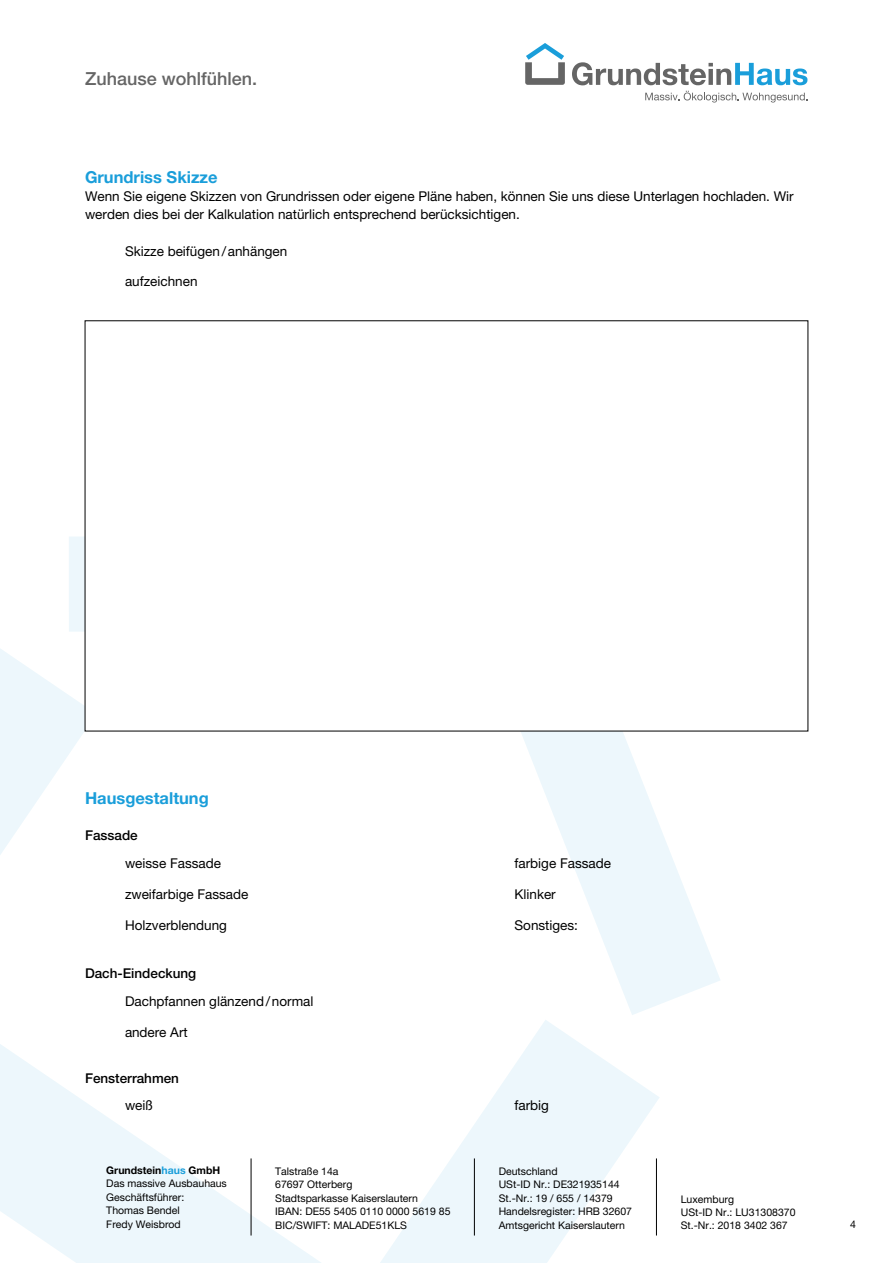
<style>
.page{position:relative;width:893px;height:1263px;background:#fff}
.page>*{position:absolute;margin:0;border:0;box-sizing:border-box;transform-origin:0 0}
.t1{font:18px "Helvetica Neue LT 65 Md";color:#656565}
.t2{font:16.5px "Helvetica Neue LT 75 Bd";color:#1a9eda}
.t3{font:13.5px/18px "Helvetica Neue LT 55 Rm";color:#000}
.t4{font:13.5px "Helvetica Neue LT 65 Md";color:#000}
.t5{font:10.5px/13.5px "Helvetica Neue LT 55 Rm";color:#000}
.t6{font:10.5px "Helvetica Neue LT 75 Bd";color:#000}
.s1{font-family:"Helvetica Neue LT"}
.s2{color:#1a9eda}
</style>
<div class="page">
<svg style="left:69px;top:536px;width:652px;height:468px"></svg>
<svg style="left:0;top:636px;width:660px;height:627px"></svg>
<hr style="left:251px;top:1158px;width:1px;height:77px;background:#000">
<hr style="left:656px;top:1158px;width:1px;height:77px;background:#000">
<hr style="left:474px;top:1158px;width:1px;height:77px;background:#000">
<div style="left:85px;top:321px;width:723px;height:410px;background:#fff"></div>
<svg style="left:525px;top:43px;width:40px;height:42px"></svg>
<svg style="left:572px;top:62px;width:235px;height:23px"></svg>
<svg style="left:645px;top:91px;width:163px;height:12px"></svg>
<h1 class="t1" style="left:85px;top:68px;width:174px">Zuhause wohlfühlen.</h1>
<p class="t2" style="left:85px;top:167px;width:134px">Grundriss Skizze</p>
<p class="t3" style="left:85px;top:187px;width:710px">Wenn Sie eigene Skizzen von Grundrissen oder eigene Pläne haben, können Sie uns diese Unterlagen hochladen. Wir werden dies bei der Kalkulation natürlich entsprechend berücksichtigen.</p>
<p class="t3" style="left:125px;top:241px;width:164px">Skizze beifügen/anhängen</p>
<p class="t3" style="left:125px;top:272px;width:74px">aufzeichnen</p>
<p class="t2" style="left:85px;top:787px;width:125px">Hausgestaltung</p>
<p class="t4" style="left:85px;top:827px;width:54px">Fassade</p>
<p class="t3" style="left:125px;top:854px;width:97px">weisse Fassade</p>
<p class="t3" style="left:125px;top:885px;width:125px">zweifarbige Fassade</p>
<p class="t3" style="left:125px;top:915px;width:103px">Holzverblendung</p>
<p class="t3" style="left:514px;top:854px;width:98px">farbige Fassade</p>
<p class="t3" style="left:514px;top:885px;width:43px">Klinker</p>
<p class="t3" style="left:514px;top:915px;width:65px">Sonstiges<span class="s1">:</span></p>
<p class="t4" style="left:85px;top:965px;width:113px">Dach-Eindeckung</p>
<p class="t3" style="left:125px;top:992px;width:190px">Dachpfannen glänzend / normal</p>
<p class="t3" style="left:125px;top:1023px;width:64px"><span class="s1">a</span>ndere Art</p>
<p class="t4" style="left:85px;top:1070px;width:96px">Fensterrahmen</p>
<p class="t3" style="left:125px;top:1096px;width:29px">weiß</p>
<p class="t3" style="left:514px;top:1096px;width:36px">farbig</p>
<p class="t6" style="left:106px;top:1163px;width:115px">Grundstein<span class="s2">haus</span> GmbH</p>
<p class="t5" style="left:106px;top:1176px;width:122px">Das massive Ausbauhaus<br>Geschäftsführer:<br>Thomas Bendel<br>Fredy Weisbrod</p>
<p class="t5" style="left:275px;top:1164px;width:177px">Talstraße 14a<br>67697 Otterberg<br>Stadtsparkasse Kaiserslautern<br>IBAN: DE55 5405 0110 0000 5619 85<br>BIC/SWIFT: MALADE51KLS</p>
<p class="t5" style="left:499px;top:1164px;width:135px">Deutschland<br>USt-ID Nr.: DE321935144<br>St.-Nr.: 19 / 655 / 14379<br>Handelsregister: HRB 32607<br>Amtsgericht Kaiserslautern</p>
<p class="t5" style="left:681px;top:1192px;width:116px;line-height:13px">Luxemburg<br>USt-ID Nr.: LU31308370<br>St.-Nr.: 2018 3402 367</p>
<p class="t5" style="left:850px;top:1218px;width:7px">4</p>
</div>
